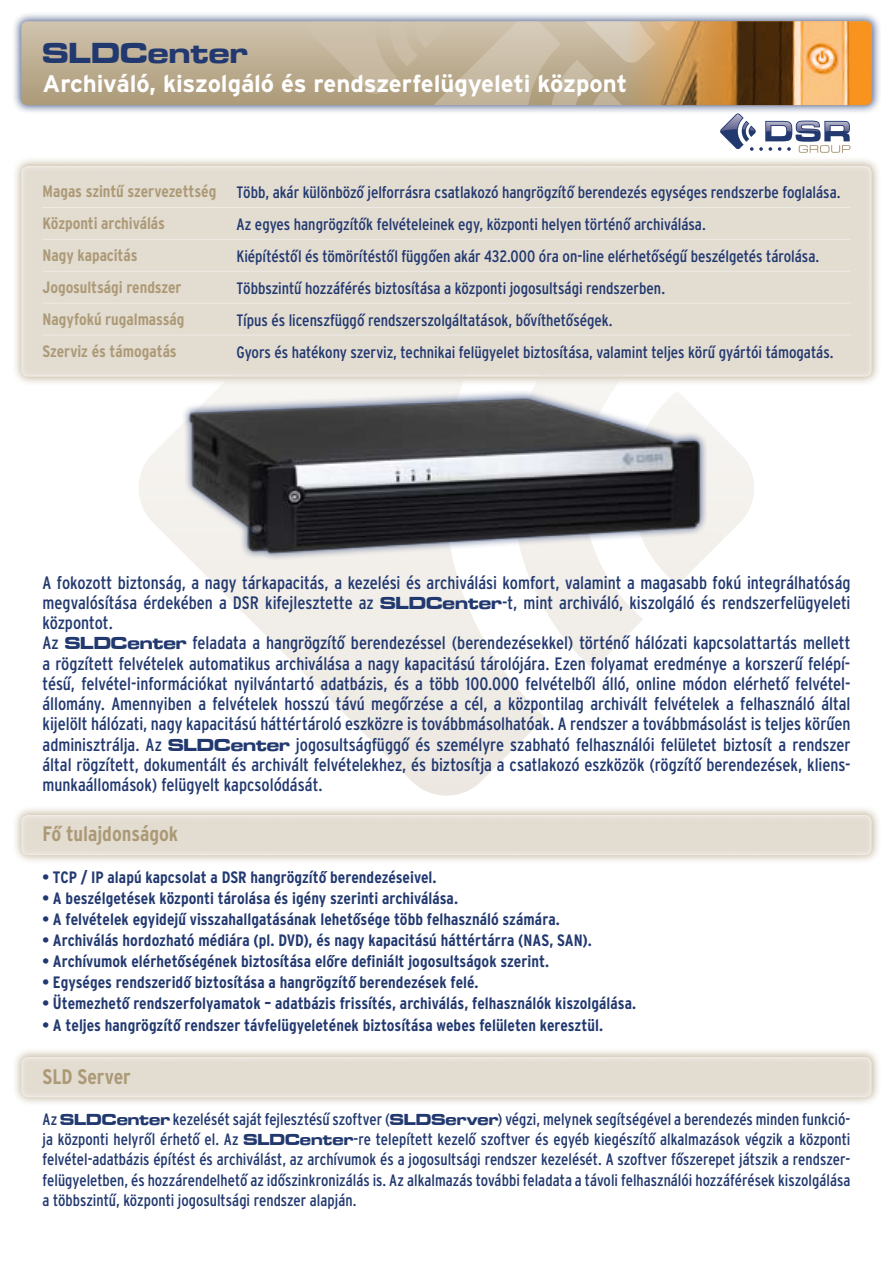
<style>
.page{position:relative;width:893px;height:1263px;background:#fff}
.page>*{position:absolute;margin:0;border:0;box-sizing:border-box;transform-origin:0 0}
.t1{font:30px "Microgramma D Bold Exte";letter-spacing:.01em;color:#223970}
.t2{font:24px "Interstate H Bold";letter-spacing:-.005em;color:#fff}
.t3{font:21px "Interstate H Bold Cond";letter-spacing:-.005em;color:#ac9a77}
.t4{font:18px/20.2px "Interstate H Regular Cond";letter-spacing:-.005em;color:#223970}
.t5{font:16.5px/20.2px "Interstate H Regular Cond";letter-spacing:-.005em;color:#223970;text-align:justify}
.t6{font:16.5px "Interstate H Bold Cond";color:#223970}
.t7{font:16.5px "Interstate H Bold Cond";letter-spacing:-.005em;color:#ac9a77}
.s1{font-family:"Interstate H Bold Cond";color:#ac9a77}
.s2{font-family:"Microgramma D Bold Exte"}
</style>
<div class="page">
<div style="left:10px;top:10px;width:870px;height:104px;background:#223970;opacity:.73"></div>
<svg style="left:21px;top:21px;width:287px;height:84px;background:#bdae93"></svg>
<svg style="left:308px;top:21px;width:287px;height:84px;background:#c3b59c"></svg>
<div style="left:10px;top:155px;width:870px;height:231px;background:#ac9a77;opacity:.73"></div>
<div style="left:20px;top:165px;width:852px;height:215px;background:#e3dcd1"></div>
<div style="left:10px;top:804px;width:870px;height:60px;background:#ac9a77;opacity:.73"></div>
<svg style="left:20px;top:813px;width:852px;height:44px;background:#e3ddd2"></svg>
<svg style="left:591px;top:21px;width:281px;height:84px;background:#c4b49b"></svg>
<img style="left:635px;top:21px;width:237px;height:84px">
<svg style="left:137px;top:375px;width:619px;height:421px"></svg>
<img style="left:163px;top:375px;width:567px;height:217px">
<svg style="left:720px;top:113px;width:130px;height:40px"></svg>
<hr style="left:43px;top:207px;width:181px;height:1px;background:#eeebe5">
<hr style="left:224px;top:207px;width:626px;height:1px;background:#eeebe5">
<hr style="left:43px;top:239px;width:181px;height:1px;background:#eeebe5">
<hr style="left:224px;top:239px;width:626px;height:1px;background:#eeebe5">
<hr style="left:43px;top:271px;width:181px;height:1px;background:#eeebe5">
<hr style="left:224px;top:271px;width:626px;height:1px;background:#eeebe5">
<hr style="left:43px;top:303px;width:181px;height:1px;background:#eeebe5">
<hr style="left:224px;top:303px;width:626px;height:1px;background:#eeebe5">
<hr style="left:43px;top:335px;width:181px;height:1px;background:#eeebe5">
<hr style="left:224px;top:335px;width:626px;height:1px;background:#eeebe5">
<div style="left:10px;top:1046px;width:870px;height:60px;background:#ac9a77;opacity:.73"></div>
<svg style="left:20px;top:1055px;width:852px;height:44px;background:#e3ddd2"></svg>
<h1 class="t1" style="left:43px;top:33px;width:207px">SLDCenter</h1>
<h2 class="t2" style="left:43px;top:70px;width:586px">Archiváló, kiszolgáló és rendszerfelügyeleti központ</h2>
<p class="t5" style="left:43px;top:182px;width:800px"><span class="s1">Magas szintû szervezettség</span> Több, akár különbözô jelforrásra csatlakozó hangrögzítô berendezés egységes rendszerbe foglalása.</p>
<p class="t7" style="left:43px;top:214px;width:124px">Központi archiválás</p>
<p class="t5" style="left:236px;top:214px;width:471px">Az egyes hangrögzítôk felvételeinek egy, központi helyen történô archiválása.</p>
<p class="t7" style="left:43px;top:246px;width:97px">Nagy kapacitás</p>
<p class="t5" style="left:236px;top:246px;width:584px">Kiépítéstôl és tömörítéstôl függôen akár 432.000 óra on-line elérhetôségû beszélgetés tárolása.</p>
<p class="t7" style="left:43px;top:278px;width:141px">Jogosultsági rendszer</p>
<p class="t5" style="left:236px;top:278px;width:430px">Többszintû hozzáférés biztosítása a központi jogosultsági rendszerben.</p>
<p class="t7" style="left:43px;top:310px;width:144px">Nagyfokú rugalmasság</p>
<p class="t5" style="left:236px;top:310px;width:378px">Típus és licenszfüggô rendszerszolgáltatások, bôvíthetôségek.</p>
<p class="t7" style="left:43px;top:342px;width:136px">Szerviz és támogatás</p>
<p class="t5" style="left:236px;top:342px;width:599px">Gyors és hatékony szerviz, technikai felügyelet biztosítása, valamint teljes körû gyártói támogatás.</p>
<p class="t4" style="left:43px;top:572px;width:810px">A fokozott biztonság, a nagy tárkapacitás, a kezelési és archiválási komfort, valamint a magasabb fokú integrálhatóság megvalósítása érdekében a DSR kifejlesztette az <span class="s2">SLDCenter</span>-t, mint archiváló, kiszolgáló és rendszerfelügyeleti központot.<br>Az <span class="s2">SLDCenter</span> feladata a hangrögzítô berendezéssel (berendezésekkel) történô hálózati kapcsolattartás mellett a rögzített felvételek automatikus archiválása a nagy kapacitású tárolójára. Ezen folyamat eredménye a korszerû felépí&shy;tésû, felvétel-információkat nyilvántartó adatbázis, és a több 100.000 felvételbôl álló, online módon elérhetô felvétel&shy;állomány. Amennyiben a felvételek hosszú távú megôrzése a cél, a központilag archivált felvételek a felhasználó által kijelölt hálózati, nagy kapacitású háttértároló eszközre is továbbmásolhatóak. A rendszer a továbbmásolást is teljes körûen adminisztrálja. Az <span class="s2">SLDCenter</span> jogosultságfüggô és személyre szabható felhasználói felületet biztosít a rendszer által rögzített, dokumentált és archivált felvételekhez, és biztosítja a csatlakozó eszközök (rögzítô berendezések, kliens&shy;munkaállomások) felügyelt kapcsolódását.</p>
<p class="t3" style="left:43px;top:822px;width:137px">Fô tulajdonságok</p>
<p class="t6" style="left:43px;top:868px;width:396px">• TCP / IP alapú kapcsolat a DSR hangrögzítô berendezéseivel.</p>
<p class="t6" style="left:43px;top:889px;width:417px">• A beszélgetések központi tárolása és igény szerinti archiválása.</p>
<p class="t6" style="left:43px;top:910px;width:519px">• A felvételek egyidejû visszahallgatásának lehetôsége több felhasználó számára.</p>
<p class="t6" style="left:43px;top:931px;width:551px">• Archiválás hordozható médiára (pl. DVD), és nagy kapacitású háttértárra (NAS, SAN).</p>
<p class="t6" style="left:43px;top:952px;width:508px">• Archívumok elérhetôségének biztosítása elôre definiált jogosultságok szerint.</p>
<p class="t6" style="left:43px;top:973px;width:438px">• Egységes rendszeridô biztosítása a hangrögzítô berendezések felé.</p>
<p class="t6" style="left:43px;top:994px;width:595px">• Ütemezhetô rendszerfolyamatok – adatbázis frissítés, archiválás, felhasználók kiszolgálása.</p>
<p class="t6" style="left:43px;top:1015px;width:562px">• A teljes hangrögzítô rendszer távfelügyeletének biztosítása webes felületen keresztül.</p>
<p class="t3" style="left:43px;top:1064px;width:90px">SLD Server</p>
<p class="t5" style="left:43px;top:1109px;width:809px">Az <span class="s2">SLDCenter</span> kezelését saját fejlesztésû szoftver (<span class="s2">SLDServer</span>) végzi, melynek segítségével a berendezés minden funkció&shy;ja központi helyrôl érhetô el. Az <span class="s2">SLDCenter</span>-re telepített kezelô szoftver és egyéb kiegészítô alkalmazások végzik a központi felvétel-adatbázis építést és archiválást, az archívumok és a jogosultsági rendszer kezelését. A szoftver fôszerepet játszik a rendszer&shy;felügyeletben, és hozzárendelhetô az idôszinkronizálás is. Az alkalmazás további feladata a távoli felhasználói hozzáférések kiszolgálása a többszintû, központi jogosultsági rendszer alapján.</p>
</div>
